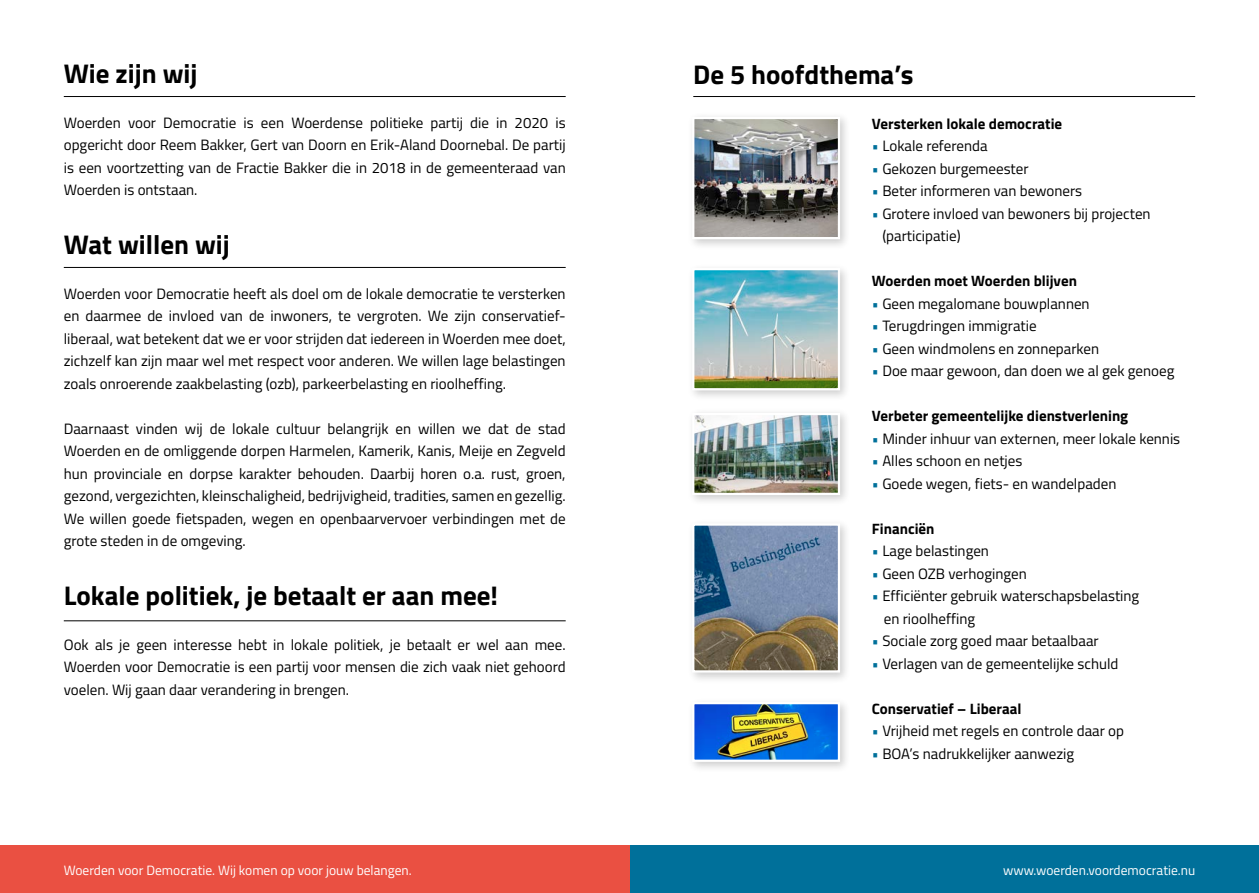
<style>
.page{position:relative;width:1259px;height:893px;background:#fff}
.page>*{position:absolute;margin:0;border:0;box-sizing:border-box;transform-origin:0 0}
.t1{font:700 27px "Titillium Web";color:#000}
.t2{font:15px/22.5px "Titillium Web";color:#000;text-align:justify}
.t3{font:700 15px "Titillium Web";color:#000}
.t4{font:13.5px "Titillium Web";color:#fff}
.s1{color:#00709a}
</style>
<div class="page">
<div style="left:629px;top:845px;width:630px;height:48px;background:#00709a"></div>
<div style="left:0;top:845px;width:629px;height:48px;background:#ea5042"></div>
<hr style="left:64px;top:96px;width:502px;height:1px;background:#000">
<hr style="left:693px;top:96px;width:502px;height:1px;background:#000">
<hr style="left:64px;top:267px;width:502px;height:1px;background:#000">
<hr style="left:64px;top:621px;width:502px;height:1px;background:#000">
<div style="left:687px;top:112px;width:164px;height:138px;background:#000;opacity:.2"></div>
<img style="left:695px;top:120px;width:142px;height:116px">
<div style="left:692px;top:117px;width:148px;height:122px;border:2px solid #fff"></div>
<div style="left:687px;top:518px;width:164px;height:166px;background:#000;opacity:.2"></div>
<img style="left:695px;top:526px;width:142px;height:143px">
<div style="left:692px;top:523px;width:148px;height:149px;border:2px solid #fff"></div>
<div style="left:687px;top:408px;width:164px;height:98px;background:#000;opacity:.2"></div>
<img style="left:695px;top:416px;width:142px;height:76px">
<div style="left:692px;top:413px;width:148px;height:82px;border:2px solid #fff"></div>
<div style="left:687px;top:697px;width:164px;height:76px;background:#000;opacity:.2"></div>
<img style="left:695px;top:705px;width:142px;height:54px">
<div style="left:692px;top:702px;width:148px;height:60px;border:2px solid #fff"></div>
<div style="left:687px;top:263px;width:164px;height:139px;background:#000;opacity:.2"></div>
<img style="left:695px;top:271px;width:142px;height:116px">
<div style="left:692px;top:268px;width:148px;height:122px;border:2px solid #fff"></div>
<h1 class="t1" style="left:64px;top:53px;width:135px">Wie zijn wij</h1>
<p class="t2" style="left:64px;top:110px;width:503px">Woerden voor Democratie is een Woerdense politieke partij die in 2020 is opgericht door Reem Bakker, Gert van Doorn en Erik-Aland Doornebal. De partij is een voortzetting van de Fractie Bakker die in 2018 in de gemeenteraad van Woerden is ontstaan.</p>
<h1 class="t1" style="left:64px;top:224px;width:168px">Wat willen wij</h1>
<p class="t2" style="left:64px;top:281px;width:503px">Woerden voor Democratie heeft als doel om de lokale democratie te versterken en daarmee de invloed van de inwoners, te vergroten. We zijn conservatief&shy;liberaal, wat betekent dat we er voor strijden dat iedereen in Woerden mee doet, zichzelf kan zijn maar wel met respect voor anderen. We willen lage belastingen zoals onroerende zaakbelasting (ozb), parkeerbelasting en rioolheffing.</p>
<p class="t2" style="left:64px;top:416px;width:503px">Daarnaast vinden wij de lokale cultuur belangrijk en willen we dat de stad Woerden en de omliggende dorpen Harmelen, Kamerik, Kanis, Meije en Zegveld hun provinciale en dorpse karakter behouden. Daarbij horen o.a. rust, groen, gezond, vergezichten, kleinschaligheid, bedrijvigheid, tradities, samen en gezellig.<br>We willen goede fietspaden, wegen en openbaarvervoer verbindingen met de grote steden in de omgeving.</p>
<h1 class="t1" style="left:64px;top:575px;width:436px">Lokale politiek, je betaalt er aan mee!</h1>
<p class="t2" style="left:64px;top:632px;width:503px">Ook als je geen interesse hebt in lokale politiek, je betaalt er wel aan mee.<br>Woerden voor Democratie is een partij voor mensen die zich vaak niet gehoord voelen. Wij gaan daar verandering in brengen.</p>
<h1 class="t1" style="left:693px;top:54px;width:222px">De 5 hoofdthema’s</h1>
<p class="t3" style="left:872px;top:112px;width:192px">Versterken lokale democratie</p>
<p class="t2" style="left:872px;top:134px;width:117px"><span class="s1">•</span> Lokale referenda</p>
<p class="t2" style="left:872px;top:157px;width:158px"><span class="s1">•</span> Gekozen burgemeester</p>
<p class="t2" style="left:872px;top:179px;width:212px"><span class="s1">•</span> Beter informeren van bewoners</p>
<p class="t2" style="left:882px;top:202px;width:270px;text-indent:-10px"><span class="s1">•</span> Grotere invloed van bewoners bij projecten (participatie)</p>
<p class="t3" style="left:872px;top:270px;width:206px">Woerden moet Woerden blijven</p>
<p class="t2" style="left:872px;top:292px;width:219px"><span class="s1">•</span> Geen megalomane bouwplannen</p>
<p class="t2" style="left:872px;top:314px;width:166px"><span class="s1">•</span> Terugdringen immigratie</p>
<p class="t2" style="left:872px;top:337px;width:229px"><span class="s1">•</span> Geen windmolens en zonneparken</p>
<p class="t2" style="left:872px;top:359px;width:304px"><span class="s1">•</span> Doe maar gewoon, dan doen we al gek genoeg</p>
<p class="t3" style="left:872px;top:405px;width:258px">Verbeter gemeentelijke dienstverlening</p>
<p class="t2" style="left:872px;top:427px;width:310px"><span class="s1">•</span> Minder inhuur van externen, meer lokale kennis</p>
<p class="t2" style="left:872px;top:449px;width:152px"><span class="s1">•</span> Alles schoon en netjes</p>
<p class="t2" style="left:872px;top:472px;width:246px"><span class="s1">•</span> Goede wegen, fiets- en wandelpaden</p>
<p class="t3" style="left:872px;top:517px;width:64px">Financiën</p>
<p class="t2" style="left:872px;top:539px;width:119px"><span class="s1">•</span> Lage belastingen</p>
<p class="t2" style="left:872px;top:562px;width:156px"><span class="s1">•</span> Geen OZB verhogingen</p>
<p class="t2" style="left:884px;top:584px;width:257px;text-indent:-12px"><span class="s1">•</span> Efficiënter gebruik waterschapsbelasting en rioolheffing</p>
<p class="t2" style="left:872px;top:629px;width:228px"><span class="s1">•</span> Sociale zorg goed maar betaalbaar</p>
<p class="t2" style="left:872px;top:652px;width:248px"><span class="s1">•</span> Verlagen van de gemeentelijke schuld</p>
<p class="t3" style="left:872px;top:697px;width:151px">Conservatief – Liberaal</p>
<p class="t2" style="left:872px;top:719px;width:254px"><span class="s1">•</span> Vrijheid met regels en controle daar op</p>
<p class="t2" style="left:872px;top:742px;width:204px"><span class="s1">•</span> BOA’s nadrukkelijker aanwezig</p>
<p class="t4" style="left:64px;top:860px;width:349px">Woerden voor Democratie. Wij komen op voor jouw belangen.</p>
<p class="t4" style="left:1003px;top:860px;width:193px">www.woerden.voordemocratie.nu</p>
</div>
